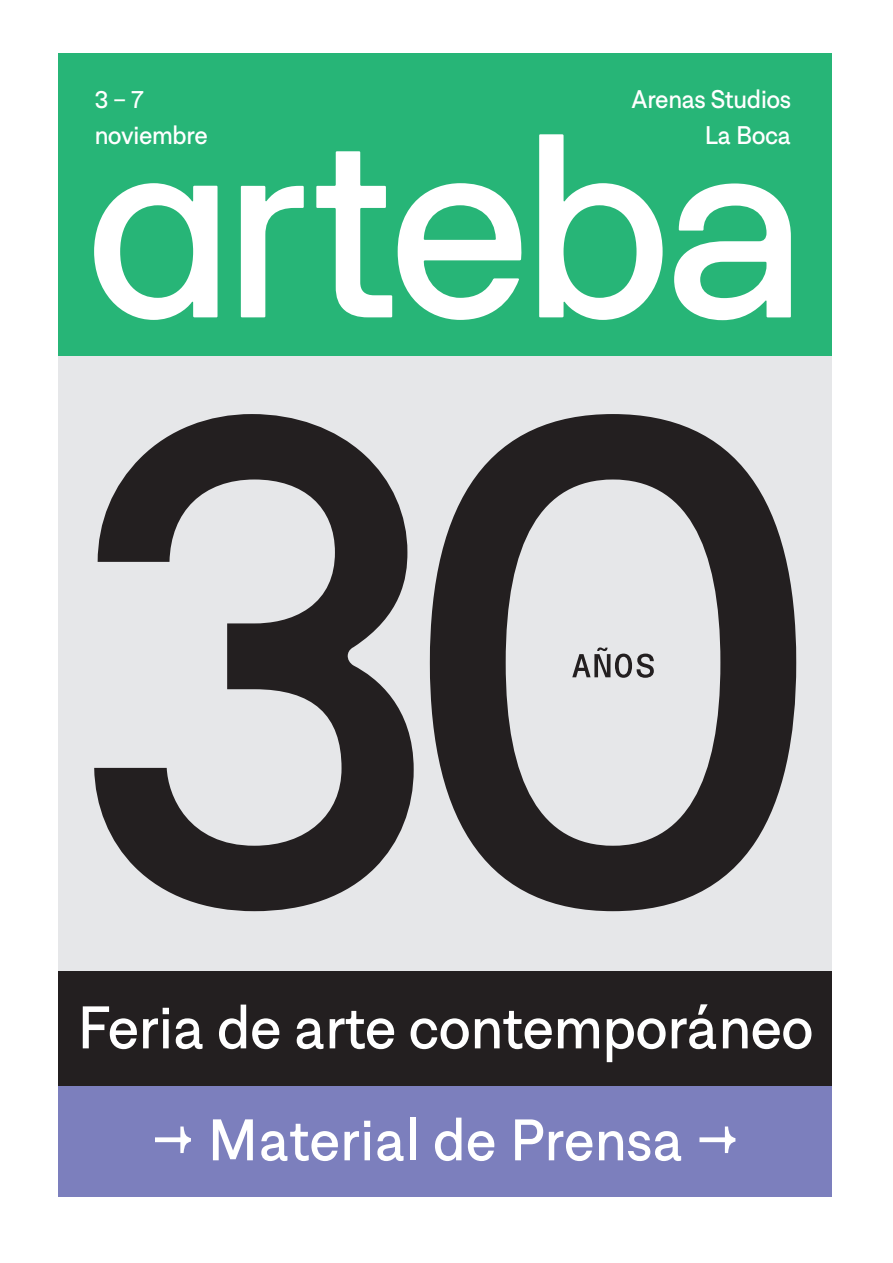
<style>
.page{position:relative;width:893px;height:1263px;background:#fff}
.page>*{position:absolute;margin:0;border:0;box-sizing:border-box;transform-origin:0 0}
.t1{font:500 60px "NT Dapper";letter-spacing:.01em;color:#fff;scale:.93 1}
.t2{font:500 58.5px "NT Dapper";letter-spacing:.02em;color:#fff;scale:.93 1}
.t3{font:500 25.5px "NT Dapper";color:#fff;scale:.93 1}
</style>
<div class="page">
<div style="left:58px;top:53px;width:774px;height:303px;background:#27b577"></div>
<div style="left:58px;top:1085px;width:774px;height:111px;background:#7c7fbd"></div>
<div style="left:58px;top:356px;width:774px;height:615px;background:#e6e7e9"></div>
<svg style="left:430px;top:414px;width:366px;height:497px"></svg>
<svg style="left:94px;top:414px;width:320px;height:497px"></svg>
<svg style="left:572px;top:647px;width:82px;height:31px"></svg>
<svg style="left:241px;top:186px;width:63px;height:131px"></svg>
<svg style="left:316px;top:151px;width:76px;height:166px"></svg>
<svg style="left:94px;top:183px;width:124px;height:137px"></svg>
<svg style="left:398px;top:183px;width:124px;height:137px"></svg>
<svg style="left:539px;top:134px;width:124px;height:186px"></svg>
<svg style="left:674px;top:183px;width:117px;height:137px"></svg>
<div style="left:58px;top:971px;width:774px;height:114px;background:#231f20"></div>
<p class="t3" style="left:95px;top:83px;width:54px">3 – 7</p>
<p class="t3" style="left:95px;top:119px;width:123px">noviembre</p>
<p class="t3" style="left:631px;top:83px;width:173px">Arenas Studios</p>
<p class="t3" style="left:705px;top:119px;width:94px">La Boca</p>
<p class="t1" style="left:78px;top:990px;width:792px">Feria de arte contemporáneo</p>
<p class="t2" style="left:152px;top:1103px;width:631px">→ Material de Prensa →</p>
</div>
